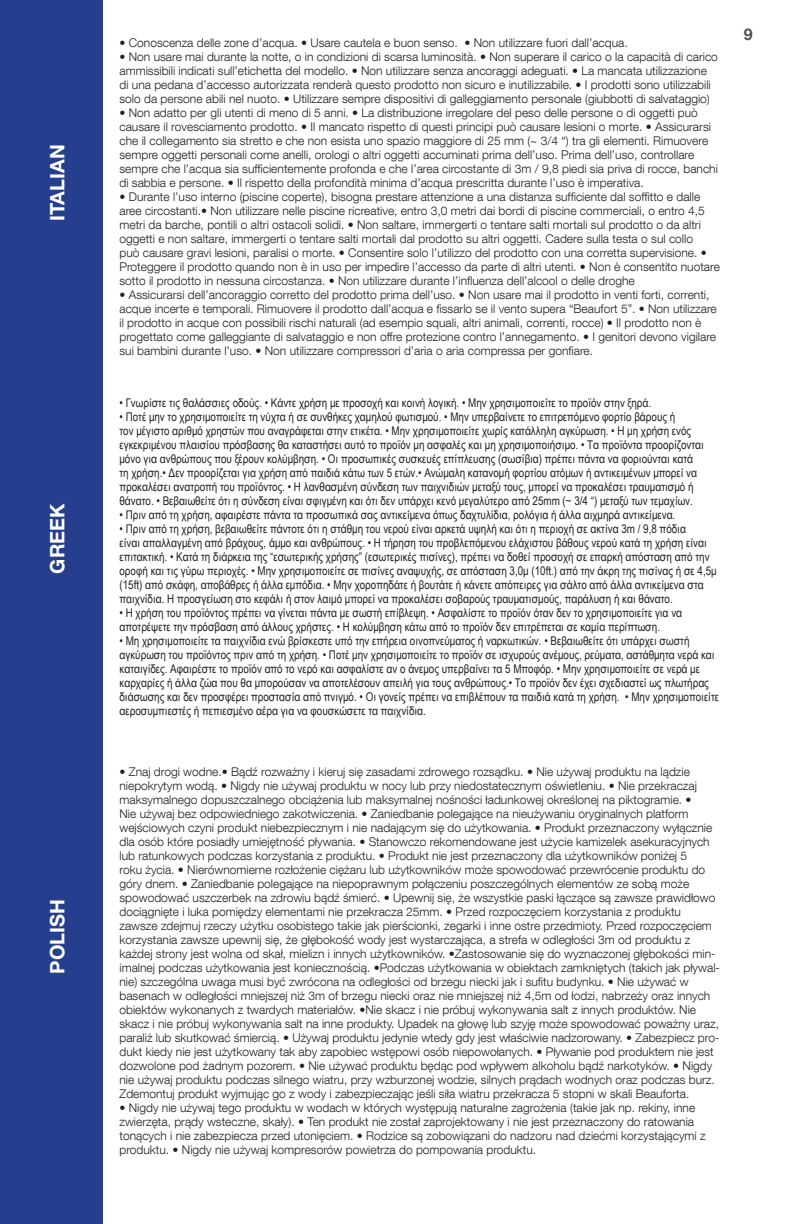
<style>
.page{position:relative;width:792px;height:1224px;background:#fff}
.page>*{position:absolute;margin:0;border:0;box-sizing:border-box;transform-origin:0 0}
.t1{font:700 20px "Helvetica Neue LT Std";color:#fff}
.t2{font:700 16px "Helvetica Neue LT Com";color:#505052}
.t3{font:300 12px/14px "Helvetica Neue LT Com";color:#231f20}
.t4{font:12px/14px "Arial Narrow";color:#231f20}
</style>
<div class="page">
<div style="left:0;top:0;width:103px;height:1224px;background:#253f8e"></div>
<p class="t1" style="left:45px;top:221px;width:78px;rotate:-90deg">ITALIAN</p>
<p class="t1" style="left:45px;top:574px;width:72px;rotate:-90deg">GREEK</p>
<p class="t1" style="left:45px;top:974px;width:76px;rotate:-90deg">POLISH</p>
<p class="t3" style="left:120px;top:35px;width:510px">• Conoscenza delle zone d’acqua. • Usare cautela e buon senso. • Non utilizzare fuori dall’acqua.</p>
<p class="t3" style="left:120px;top:49px;width:600px">• Non usare mai durante la notte, o in condizioni di scarsa luminosità. • Non superare il carico o la capacità di carico ammissibili indicati sull’etichetta del modello. • Non utilizzare senza ancoraggi adeguati. • La mancata utilizzazione di una pedana d’accesso autorizzata renderà questo prodotto non sicuro e inutilizzabile. • I prodotti sono utilizzabili solo da persone abili nel nuoto. • Utilizzare sempre dispositivi di galleggiamento personale (giubbotti di salvataggio)</p>
<p class="t3" style="left:120px;top:105px;width:600px">• Non adatto per gli utenti di meno di 5 anni. • La distribuzione irregolare del peso delle persone o di oggetti può causare il rovesciamento prodotto. • Il mancato rispetto di questi principi può causare lesioni o morte. • Assicurarsi che il collegamento sia stretto e che non esista uno spazio maggiore di 25 mm (~ 3/4 “) tra gli elementi. Rimuovere sempre oggetti personali come anelli, orologi o altri oggetti accuminati prima dell’uso. Prima dell’uso, controllare sempre che l’acqua sia sufficientemente profonda e che l’area circostante di 3m / 9,8 piedi sia priva di rocce, banchi di sabbia e persone. • Il rispetto della profondità minima d’acqua prescritta durante l’uso è imperativa.</p>
<p class="t3" style="left:120px;top:189px;width:602px">• Durante l’uso interno (piscine coperte), bisogna prestare attenzione a una distanza sufficiente dal soffitto e dalle aree circostanti.• Non utilizzare nelle piscine ricreative, entro 3,0 metri dai bordi di piscine commerciali, o entro 4,5 metri da barche, pontili o altri ostacoli solidi. • Non saltare, immergerti o tentare salti mortali sul prodotto o da altri oggetti e non saltare, immergerti o tentare salti mortali dal prodotto su altri oggetti. Cadere sulla testa o sul collo<br>può causare gravi lesioni, paralisi o morte. • Consentire solo l’utilizzo del prodotto con una corretta supervisione. • Proteggere il prodotto quando non è in uso per impedire l’accesso da parte di altri utenti. • Non è consentito nuotare sotto il prodotto in nessuna circostanza. • Non utilizzare durante l’influenza dell’alcool o delle droghe</p>
<p class="t3" style="left:120px;top:287px;width:599px">• Assicurarsi dell’ancoraggio corretto del prodotto prima dell’uso. • Non usare mai il prodotto in venti forti, correnti, acque incerte e temporali. Rimuovere il prodotto dall’acqua e fissarlo se il vento supera “Beaufort 5”. • Non utilizzare il prodotto in acque con possibili rischi naturali (ad esempio squali, altri animali, correnti, rocce) • Il prodotto non è progettato come galleggiante di salvataggio e non offre protezione contro l’annegamento. • I genitori devono vigilare sui bambini durante l’uso. • Non utilizzare compressori d’aria o aria compressa per gonfiare.</p>
<p class="t4" style="left:120px;top:395px;width:533px">• Γνωρίστε τις θαλάσσιες οδούς. • Κάντε χρήση με προσοχή και κοινή λογική. • Μην χρησιμοποιείτε το προϊόν στην ξηρά.</p>
<p class="t4" style="left:120px;top:409px;width:586px">• Ποτέ μην το χρησιμοποιείτε τη νύχτα ή σε συνθήκες χαμηλού φωτισμού. • Μην υπερβαίνετε το επιτρεπόμενο φορτίο βάρους ή<br>τον μέγιστο αριθμό χρηστών που αναγράφεται στην ετικέτα. • Μην χρησιμοποιείτε χωρίς κατάλληλη αγκύρωση. • Η μη χρήση ενός εγκεκριμένου πλαισίου πρόσβασης θα καταστήσει αυτό το προϊόν μη ασφαλές και μη χρησιμοποιήσιμο. • Τα προϊόντα προορίζονται μόνο για ανθρώπους που ξέρουν κολύμβηση. • Οι προσωπικές συσκευές επίπλευσης (σωσίβια) πρέπει πάντα να φοριούνται κατά τη χρήση.• Δεν προορίζεται για χρήση από παιδιά κάτω των 5 ετών.• Ανώμαλη κατανομή φορτίου ατόμων ή αντικειμένων μπορεί να προκαλέσει ανατροπή του προϊόντος. • Η λανθασμένη σύνδεση των παιχνιδιών μεταξύ τους, μπορεί να προκαλέσει τραυματισμό ή θάνατο. • Βεβαιωθείτε ότι η σύνδεση είναι σφιγμένη και ότι δεν υπάρχει κενό μεγαλύτερο από 25mm (~ 3/4 “) μεταξύ των τεμαχίων.</p>
<p class="t4" style="left:120px;top:507px;width:557px">• Πριν από τη χρήση, αφαιρέστε πάντα τα προσωπικά σας αντικείμενα όπως δαχτυλίδια, ρολόγια ή άλλα αιχμηρά αντικείμενα.</p>
<p class="t4" style="left:120px;top:521px;width:599px">• Πριν από τη χρήση, βεβαιωθείτε πάντοτε ότι η στάθμη του νερού είναι αρκετά υψηλή και ότι η περιοχή σε ακτίνα 3m / 9,8 πόδια<br>είναι απαλλαγμένη από βράχους, άμμο και ανθρώπους. • Η τήρηση του προβλεπόμενου ελάχιστου βάθους νερού κατά τη χρήση είναι επιτακτική. • Κατά τη διάρκεια της “εσωτερικής χρήσης” (εσωτερικές πισίνες), πρέπει να δοθεί προσοχή σε επαρκή απόσταση από την οροφή και τις γύρω περιοχές. • Μην χρησιμοποιείτε σε πισίνες αναψυχής, σε απόσταση 3,0μ (10ft.) από την άκρη της πισίνας ή σε 4,5μ (15ft) από σκάφη, αποβάθρες ή άλλα εμπόδια. • Μην χοροπηδάτε ή βουτάτε ή κάνετε απόπειρες για σάλτο από άλλα αντικείμενα στα παιχνίδια. Η προσγείωση στο κεφάλι ή στον λαιμό μπορεί να προκαλέσει σοβαρούς τραυματισμούς, παράλυση ή και θάνατο.</p>
<p class="t4" style="left:120px;top:605px;width:564px">• Η χρήση του προϊόντος πρέπει να γίνεται πάντα με σωστή επίβλεψη. • Ασφαλίστε το προϊόν όταν δεν το χρησιμοποιείτε για να αποτρέψετε την πρόσβαση από άλλους χρήστες. • Η κολύμβηση κάτω από το προϊόν δεν επιτρέπεται σε καμία περίπτωση.</p>
<p class="t4" style="left:120px;top:633px;width:601px">• Μη χρησιμοποιείτε τα παιχνίδια ενώ βρίσκεστε υπό την επήρεια οινοπνεύματος ή ναρκωτικών. • Βεβαιωθείτε ότι υπάρχει σωστή αγκύρωση του προϊόντος πριν από τη χρήση. • Ποτέ μην χρησιμοποιείτε το προϊόν σε ισχυρούς ανέμους, ρεύματα, αστάθμητα νερά και καταιγίδες. Αφαιρέστε το προϊόν από το νερό και ασφαλίστε αν ο άνεμος υπερβαίνει τα 5 Μποφόρ. • Μην χρησιμοποιείτε σε νερά με καρχαρίες ή άλλα ζώα που θα μπορούσαν να αποτελέσουν απειλή για τους ανθρώπους.• Το προϊόν δεν έχει σχεδιαστεί ως πλωτήρας διάσωσης και δεν προσφέρει προστασία από πνιγμό. • Οι γονείς πρέπει να επιβλέπουν τα παιδιά κατά τη χρήση. • Μην χρησιμοποιείτε αεροσυμπιεστές ή πεπιεσμένο αέρα για να φουσκώσετε τα παιχνίδια.</p>
<p class="t3" style="left:120px;top:765px;width:602px">• Znaj drogi wodne.• Bądź rozważny i kieruj się zasadami zdrowego rozsądku. • Nie używaj produktu na lądzie niepokrytym wodą. • Nigdy nie używaj produktu w nocy lub przy niedostatecznym oświetleniu. • Nie przekraczaj maksymalnego dopuszczalnego obciążenia lub maksymalnej nośności ładunkowej określonej na piktogramie. •<br>Nie używaj bez odpowiedniego zakotwiczenia. • Zaniedbanie polegające na nieużywaniu oryginalnych platform wejściowych czyni produkt niebezpiecznym i nie nadającym się do użytkowania. • Produkt przeznaczony wyłącznie dla osób które posiadły umiejętność pływania. • Stanowczo rekomendowane jest użycie kamizelek asekuracyjnych lub ratunkowych podczas korzystania z produktu. • Produkt nie jest przeznaczony dla użytkowników poniżej 5<br>roku życia. • Nierównomierne rozłożenie ciężaru lub użytkowników może spowodować przewrócenie produktu do góry dnem. • Zaniedbanie polegające na niepoprawnym połączeniu poszczególnych elementów ze sobą może spowodować uszczerbek na zdrowiu bądź śmierć. • Upewnij się, że wszystkie paski łączące są zawsze prawidłowo dociągnięte i luka pomiędzy elementami nie przekracza 25mm. • Przed rozpoczęciem korzystania z produktu zawsze zdejmuj rzeczy użytku osobistego takie jak pierścionki, zegarki i inne ostre przedmioty. Przed rozpoczęciem korzystania zawsze upewnij się, że głębokość wody jest wystarczająca, a strefa w odległości 3m od produktu z każdej strony jest wolna od skał, mielizn i innych użytkowników. •Zastosowanie się do wyznaczonej głębokości min&shy;imalnej podczas użytkowania jest koniecznością. •Podczas użytkowania w obiektach zamkniętych (takich jak pływal&shy;nie) szczególna uwaga musi być zwrócona na odległości od brzegu niecki jak i sufitu budynku. • Nie używać w basenach w odległości mniejszej niż 3m of brzegu niecki oraz nie mniejszej niż 4,5m od łodzi, nabrzeży oraz innych obiektów wykonanych z twardych materiałów. •Nie skacz i nie próbuj wykonywania salt z innych produktów. Nie skacz i nie próbuj wykonywania salt na inne produkty. Upadek na głowę lub szyję może spowodować poważny uraz, paraliż lub skutkować śmiercią. • Używaj produktu jedynie wtedy gdy jest właściwie nadzorowany. • Zabezpiecz pro&shy;dukt kiedy nie jest użytkowany tak aby zapobiec wstępowi osób niepowołanych. • Pływanie pod produktem nie jest dozwolone pod żadnym pozorem. • Nie używać produktu będąc pod wpływem alkoholu bądź narkotyków. • Nigdy nie używaj produktu podczas silnego wiatru, przy wzburzonej wodzie, silnych prądach wodnych oraz podczas burz.<br>Zdemontuj produkt wyjmując go z wody i zabezpieczając jeśli siła wiatru przekracza 5 stopni w skali Beauforta.</p>
<p class="t3" style="left:120px;top:1101px;width:588px">• Nigdy nie używaj tego produktu w wodach w których występują naturalne zagrożenia (takie jak np. rekiny, inne zwierzęta, prądy wsteczne, skały). • Ten produkt nie został zaprojektowany i nie jest przeznaczony do ratowania tonących i nie zabezpiecza przed utonięciem. • Rodzice są zobowiązani do nadzoru nad dziećmi korzystającymi z produktu. • Nigdy nie używaj kompresorów powietrza do pompowania produktu.</p>
<h2 class="t2" style="left:744px;top:24px;width:10px">9</h2>
</div>
